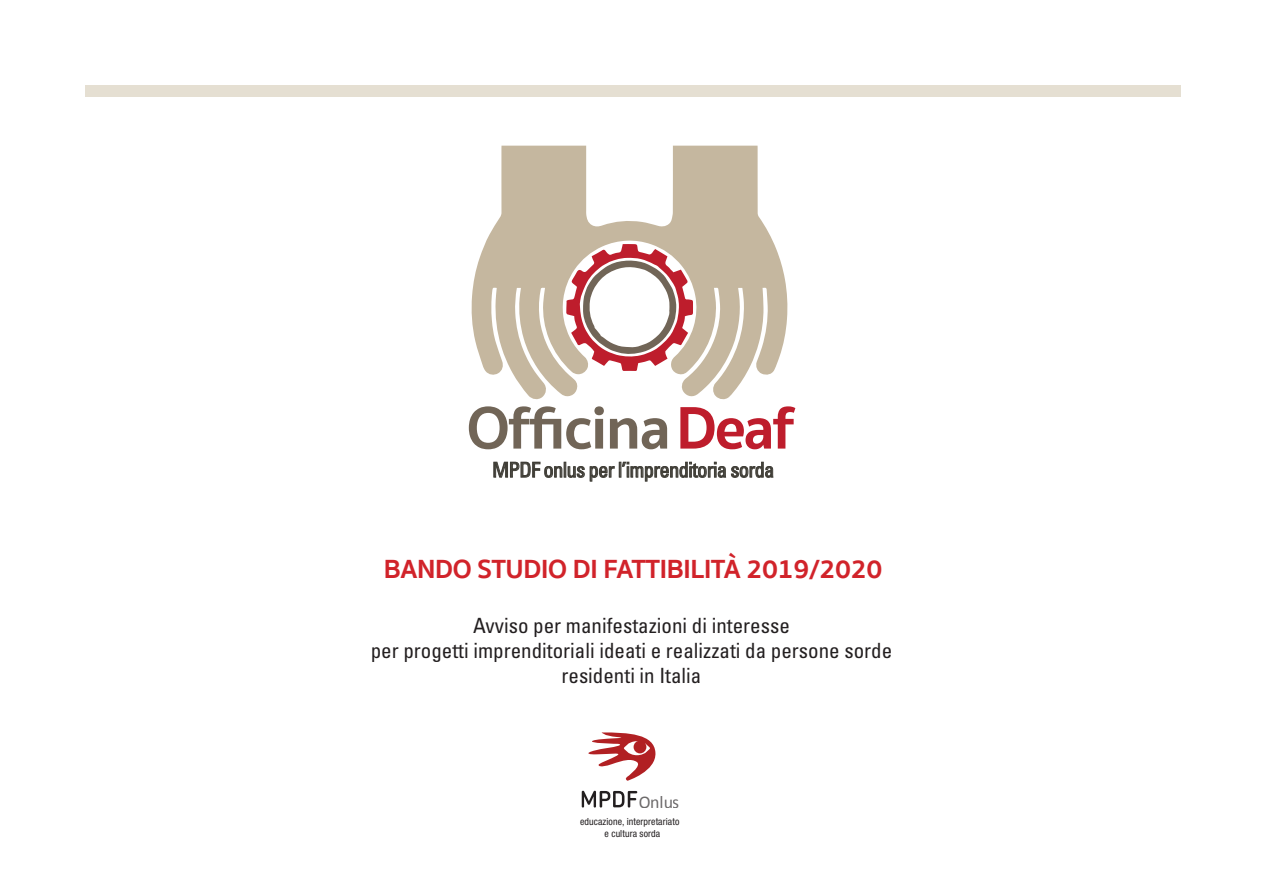
<style>
.page{position:relative;width:1263px;height:893px;background:#fff}
.page>*{position:absolute;margin:0;border:0;box-sizing:border-box;transform-origin:0 0}
.t1{font:700 27px "Sukhumvit Set";letter-spacing:-.01em;color:#d1232a}
.t2{font:condensed 21px "Univers LT Std";color:#231f20}
.t3{font:condensed 20.85px "Univers LT Std";letter-spacing:-.03em;color:#3f3d36}
.t4{font:17.85px "Calibri";color:#231f20}
.t5{font:condensed 9.9px "Helvetica Neue";letter-spacing:.01em;color:#231f20}
</style>
<div class="page">
<svg style="left:582px;top:791px;width:55px;height:17px"></svg>
<svg style="left:588px;top:732px;width:68px;height:49px"></svg>
<div style="left:634px;top:741px;width:12px;height:12px;background:#b12023;border-radius:50%"></div>
<svg style="left:471px;top:146px;width:317px;height:254px;fill:#c5b79f"></svg>
<svg style="left:566px;top:244px;width:127px;height:127px"></svg>
<svg style="left:469px;top:406px;width:135px;height:43px"></svg>
<svg style="left:610px;top:418px;width:57px;height:31px"></svg>
<svg style="left:680px;top:406px;width:115px;height:43px"></svg>
<div style="left:85px;top:85px;width:1096px;height:11px;background:#e5dfd2"></div>
<svg style="left:494px;top:462px;width:279px;height:19px"></svg>
<p class="t3" style="left:492px;top:457px;width:284px">MPDF onlus per l’imprenditoria sorda</p>
<p class="t1" style="left:384px;top:548px;width:500px">BANDO STUDIO DI FATTIBILITÀ 2019/2020</p>
<p class="t2" style="left:473px;top:612px;width:318px">Avviso per manifestazioni di interesse</p>
<p class="t2" style="left:371px;top:637px;width:523px">per progetti imprenditoriali ideati e realizzati da persone sorde</p>
<p class="t2" style="left:561px;top:662px;width:141px">residenti in Italia</p>
<p class="t4" style="left:638px;top:790px;width:43px">Onlus</p>
<p class="t5" style="left:580px;top:816px;width:101px">educazione, interpretariato</p>
<p class="t5" style="left:604px;top:828px;width:57px">e cultura sorda</p>
</div>
